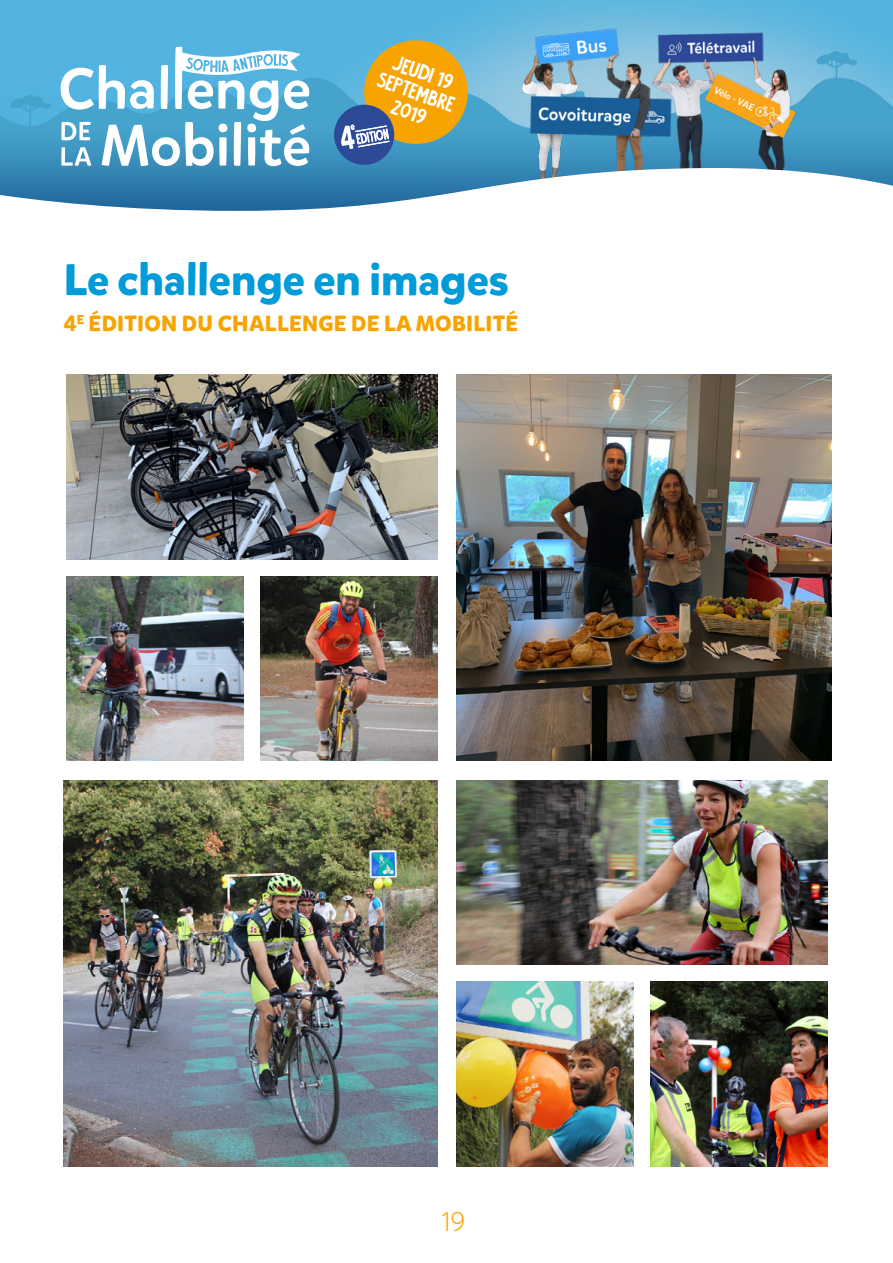
<style>
.page{position:relative;width:893px;height:1263px;background:#fff}
.page>*{position:absolute;margin:0;border:0;box-sizing:border-box;transform-origin:0 0}
.t1{font:700 43.65px "Mikado";color:#009bd9}
.t2{font:300 27px "Mikado";color:#f7a400}
.t3{font:700 21.9px "Mikado";letter-spacing:.015em;color:#f7a400}
.t4{font:17.4px/20.9px "Alvania";color:#fff;text-align:center}
</style>
<div class="page">
<img style="left:0;top:0;width:893px;height:167px">
<svg style="left:61px;top:46px;width:248px;height:120px"></svg>
<div style="left:265px;top:56px;width:6px;height:8px;background:#fff;border-radius:50%"></div>
<div style="left:334px;top:105px;width:60px;height:60px;background:#2d4a97;border-radius:50%"></div>
<svg style="left:341px;top:34px;width:133px;height:117px;background:#a9a163"></svg>
<img style="left:490px;top:5px;width:319px;height:162px">
<svg style="left:0;top:167px;width:893px;height:44px"></svg>
<img style="left:66px;top:374px;width:371px;height:185px">
<img style="left:66px;top:576px;width:177px;height:185px">
<img style="left:260px;top:576px;width:177px;height:185px">
<img style="left:457px;top:374px;width:374px;height:387px">
<img style="left:63px;top:780px;width:375px;height:387px">
<img style="left:457px;top:780px;width:371px;height:185px">
<img style="left:457px;top:982px;width:177px;height:185px">
<img style="left:651px;top:982px;width:177px;height:185px">
<p class="t4" style="left:388px;top:51px;width:82px;rotate:19deg">jeudi 19 septembre<br>2019</p>
<h1 class="t1" style="left:64px;top:252px;width:446px">Le challenge en images</h1>
<p class="t3" style="left:64px;top:310px;width:456px">4<sup>E</sup> ÉDITION DU CHALLENGE DE LA MOBILITÉ</p>
<p class="t2" style="left:441px;top:1205px;width:26px">19</p>
</div>
